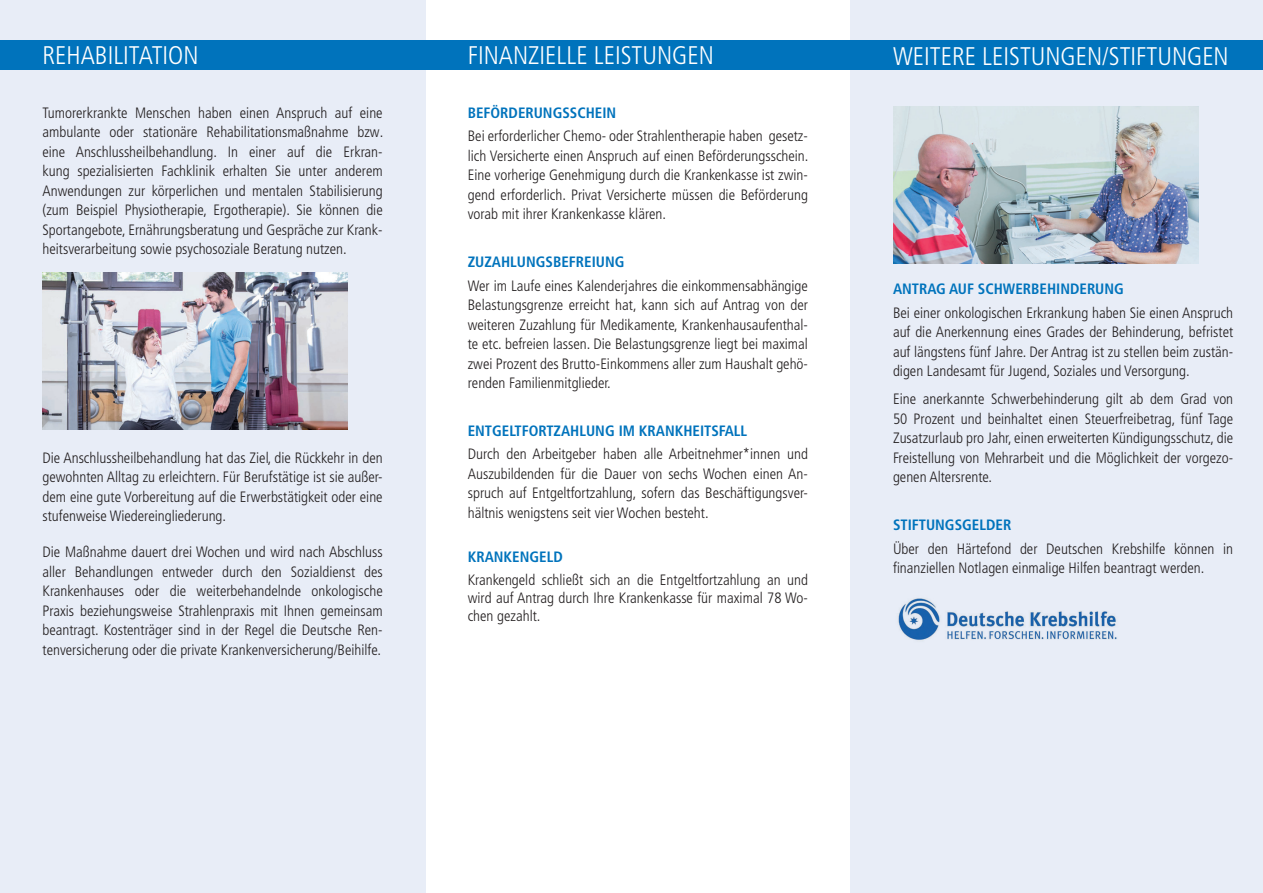
<style>
.page{position:relative;width:1263px;height:893px;background:#fff}
.page>*{position:absolute;margin:0;border:0;box-sizing:border-box;transform-origin:0 0}
.Headline_17_18_weiß{font:300 condensed 25.5px "Frutiger LT Pro";color:#fff}
.Fließtext{font:300 condensed 15px/19.5px "Frutiger LT Pro";color:#231f20;text-align:justify}
.Fließtext-2{font:700 condensed 15px "Frutiger LT Pro";color:#0073bc}
</style>
<div class="page">
<div style="left:850px;top:0;width:413px;height:893px;background:#e8edf7"></div>
<div style="left:850px;top:40px;width:413px;height:30px;background:#0073bc"></div>
<div style="left:0;top:0;width:425px;height:893px;background:#e8edf7"></div>
<div style="left:0;top:40px;width:862px;height:30px;background:#0073bc"></div>
<img style="left:43px;top:272px;width:305px;height:158px">
<img style="left:893px;top:106px;width:305px;height:158px">
<img style="left:898px;top:598px;width:219px;height:43px">
<p class="Headline_17_18_weiß" style="left:43px;top:41px;width:157px">REHABILITATION</p>
<p class="Headline_17_18_weiß" style="left:468px;top:41px;width:247px">FINANZIELLE LEISTUNGEN</p>
<p class="Headline_17_18_weiß" style="left:893px;top:41px;width:337px">WEITERE LEISTUNGEN/STIFTUNGEN</p>
<p class="Fließtext" style="left:43px;top:103px;width:342px">Tumorerkrankte Menschen haben einen Anspruch auf eine ambulante oder stationäre Rehabilitationsmaßnahme bzw. eine Anschlussheilbehandlung. In einer auf die Erkran&shy;kung spezialisierten Fachklinik erhalten Sie unter anderem Anwendungen zur körperlichen und mentalen Stabilisierung (zum Beispiel Physiotherapie, Ergotherapie). Sie können die Sportangebote, Ernährungsberatung und Gespräche zur Krank&shy;heitsverarbeitung sowie psychosoziale Beratung nutzen.</p>
<p class="Fließtext" style="left:43px;top:448px;width:342px">Die Anschlussheilbehandlung hat das Ziel, die Rückkehr in den gewohnten Alltag zu erleichtern. Für Berufstätige ist sie außer&shy;dem eine gute Vorbereitung auf die Erwerbstätigkeit oder eine stufenweise Wiedereingliederung.</p>
<p class="Fließtext" style="left:43px;top:542px;width:342px">Die Maßnahme dauert drei Wochen und wird nach Abschluss aller Behandlungen entweder durch den Sozialdienst des Krankenhauses oder die weiterbehandelnde onkologische Praxis beziehungsweise Strahlenpraxis mit Ihnen gemeinsam beantragt. Kostenträger sind in der Regel die Deutsche Ren&shy;tenversicherung oder die private Krankenversicherung/Beihilfe.</p>
<p class="Fließtext-2" style="left:468px;top:103px;width:150px">BEFÖRDERUNGSSCHEIN</p>
<p class="Fließtext" style="left:468px;top:127px;width:342px">Bei erforderlicher Chemo- oder Strahlentherapie haben gesetz&shy;lich Versicherte einen Anspruch auf einen Beförderungsschein.<br>Eine vorherige Genehmigung durch die Krankenkasse ist zwin&shy;gend erforderlich. Privat Versicherte müssen die Beförderung vorab mit ihrer Krankenkasse klären.</p>
<p class="Fließtext-2" style="left:468px;top:253px;width:158px">ZUZAHLUNGSBEFREIUNG</p>
<p class="Fließtext" style="left:468px;top:276px;width:342px">Wer im Laufe eines Kalenderjahres die einkommensabhängige Belastungsgrenze erreicht hat, kann sich auf Antrag von der weiteren Zuzahlung für Medikamente, Krankenhausaufenthal&shy;te etc. befreien lassen. Die Belastungsgrenze liegt bei maximal zwei Prozent des Brutto-Einkommens aller zum Haushalt gehö&shy;renden Familienmitglieder.</p>
<p class="Fließtext-2" style="left:468px;top:421px;width:281px">ENTGELTFORTZAHLUNG IM KRANKHEITSFALL</p>
<p class="Fließtext" style="left:468px;top:445px;width:342px">Durch den Arbeitgeber haben alle Arbeitnehmer*innen und Auszubildenden für die Dauer von sechs Wochen einen An&shy;spruch auf Entgeltfortzahlung, sofern das Beschäftigungsver&shy;hältnis wenigstens seit vier Wochen besteht.</p>
<p class="Fließtext-2" style="left:468px;top:548px;width:96px">KRANKENGELD</p>
<p class="Fließtext" style="left:468px;top:571px;width:342px;line-height:18px">Krankengeld schließt sich an die Entgeltfortzahlung an und wird auf Antrag durch Ihre Krankenkasse für maximal 78 Wo&shy;chen gezahlt.</p>
<p class="Fließtext-2" style="left:893px;top:280px;width:232px">ANTRAG AUF SCHWERBEHINDERUNG</p>
<p class="Fließtext" style="left:893px;top:303px;width:342px">Bei einer onkologischen Erkrankung haben Sie einen Anspruch auf die Anerkennung eines Grades der Behinderung, befristet auf längstens fünf Jahre. Der Antrag ist zu stellen beim zustän&shy;digen Landesamt für Jugend, Soziales und Versorgung.</p>
<p class="Fließtext" style="left:893px;top:390px;width:342px">Eine anerkannte Schwerbehinderung gilt ab dem Grad von 50 Prozent und beinhaltet einen Steuerfreibetrag, fünf Tage Zusatzurlaub pro Jahr, einen erweiterten Kündigungsschutz, die Freistellung von Mehrarbeit und die Möglichkeit der vorgezo&shy;genen Altersrente.</p>
<p class="Fließtext-2" style="left:893px;top:516px;width:120px">STIFTUNGSGELDER</p>
<p class="Fließtext" style="left:893px;top:539px;width:342px">Über den Härtefond der Deutschen Krebshilfe können in finanziellen Notlagen einmalige Hilfen beantragt werden.</p>
</div>
